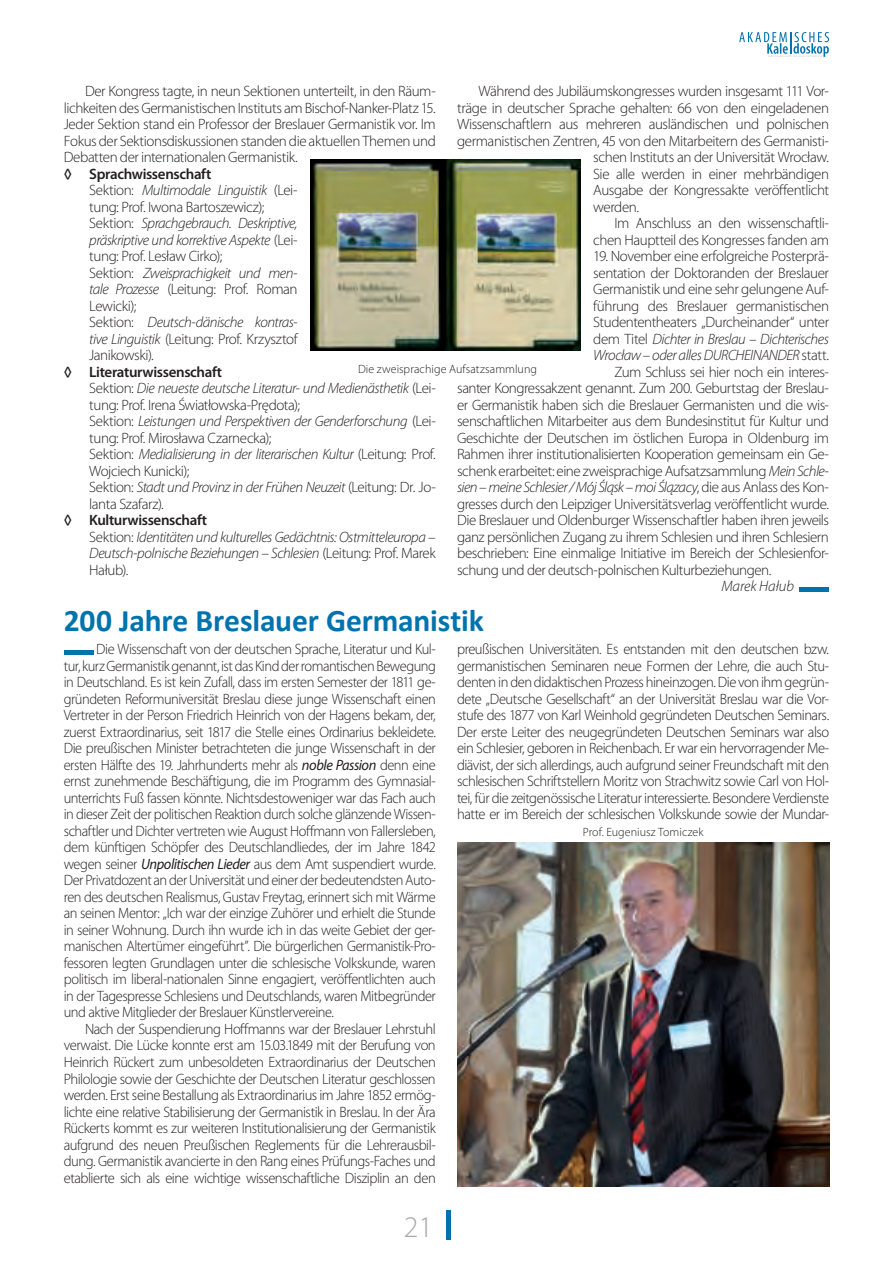
<style>
.page{position:relative;width:893px;height:1263px;background:#fff}
.page>*{position:absolute;margin:0;border:0;box-sizing:border-box;transform-origin:0 0}
.t1{font:700 31.5px "Calibri";letter-spacing:-.005em;color:#0073ae}
.t2{font:300 30px "Myriad Pro";color:#a8a9ad}
.t3{font:300 15px/16.5px "Myriad Pro";letter-spacing:-.03em;color:#231f20;text-align:justify}
.t4{font:300 15px/16.5px "Myriad Pro";letter-spacing:-.03em;color:#231f20;text-align:justify;scale:.96 1}
.t5{font:italic 300 15px/16.5px "Myriad Pro";letter-spacing:-.03em;color:#231f20}
.t6{font:italic 300 15px "Myriad Pro";letter-spacing:-.005em;color:#231f20}
.t7{font:300 12px "Myriad Pro";letter-spacing:.005em;color:#231f20}
.s1{font-weight:600}
.s2{font-style:italic}
.s3{font-weight:600;font-style:normal}
.s4{font-style:normal}
.s5{font-weight:400;font-style:italic}
</style>
<div class="page">
<svg style="left:446px;top:1210px;width:5px;height:30px"></svg>
<svg style="left:739px;top:32px;width:90px;height:25px"></svg>
<img style="left:310px;top:159px;width:270px;height:192px">
<svg style="left:799px;top:587px;width:30px;height:4px"></svg>
<svg style="left:64px;top:650px;width:30px;height:4px"></svg>
<img style="left:457px;top:842px;width:372px;height:344px">
<p class="t3" style="left:64px;top:83px;width:374px;text-indent:21px">Der Kongress tagte, in neun Sektionen unterteilt, in den Räum&shy;lichkeiten des Germanistischen Instituts am Bischof-Nanker-Platz 15.<br>Jeder Sektion stand ein Professor der Breslauer Germanistik vor. Im Fokus der Sektionsdiskussionen standen die aktuellen Themen und Debatten der internationalen Germanistik.</p>
<p class="t3" style="left:89px;top:165px;width:210px;text-align:left;text-indent:-26px"><span class="s1">◊ Sprachwissenschaft<br></span>Sektion: <span class="s2">Multimodale Linguistik</span> (Lei&shy;tung: Prof. Iwona Bartoszewicz);<br>Sektion: <span class="s2">Sprachgebrauch. Deskriptive, präskriptive und korrektive Aspekte</span> (Lei&shy;tung: Prof. Lesław Cirko);<br>Sektion: <span class="s2">Zweisprachigkeit und men&shy;tale Prozesse</span> (Leitung: Prof. Roman<br>Lewicki);<br>Sektion: <span class="s2">Deutsch-dänische kontras&shy;tive Linguistik</span> (Leitung: Prof. Krzysztof<br>Janikowski).</p>
<p class="t3" style="left:89px;top:363px;width:348px;text-align:left;text-indent:-25px"><span class="s1">◊ Literaturwissenschaft<br></span>Sektion: <span class="s2">Die neueste deutsche Literatur- und Medienästhetik</span> (Lei&shy;tung: Prof. Irena Światłowska-Prędota);<br>Sektion: <span class="s2">Leistungen und Perspektiven der Genderforschung</span> (Lei&shy;tung: Prof. Mirosława Czarnecka);<br>Sektion: <span class="s2">Medialisierung in der literarischen Kultur</span> (Leitung: Prof.<br>Wojciech Kunicki);<br>Sektion: <span class="s2">Stadt und Provinz in der Frühen Neuzeit</span> (Leitung: Dr. Jo&shy;lanta Szafarz).</p>
<p class="t5" style="left:89px;top:512px;width:348px;text-indent:-26px"><span class="s3">◊ Kulturwissenschaft<br></span><span class="s4">Sektion:</span> Identitäten und kulturelles Gedächtnis: Ostmitteleuropa – Deutsch-polnische Beziehungen – Schlesien <span class="s4">(Leitung: Prof. Marek Hałub).</span></p>
<p class="t3" style="left:478px;top:83px;width:352px">Während des Jubiläumskongresses wurden insgesamt 111 Vor-</p>
<p class="t3" style="left:457px;top:99px;width:373px">träge in deutscher Sprache gehalten: 66 von den eingeladenen</p>
<p class="t3" style="left:457px;top:116px;width:373px">Wissenschaftlern aus mehreren ausländischen und polnischen</p>
<p class="t3" style="left:457px;top:132px;width:373px">germanistischen Zentren, 45 von den Mitarbeitern des Germanisti-</p>
<p class="t3" style="left:593px;top:149px;width:237px">schen Instituts an der Universität Wrocław.</p>
<p class="t3" style="left:593px;top:165px;width:237px">Sie alle werden in einer mehrbändigen</p>
<p class="t3" style="left:593px;top:182px;width:237px">Ausgabe der Kongressakte veröffentlicht</p>
<p class="t3" style="left:593px;top:198px;width:47px">werden.</p>
<p class="t3" style="left:614px;top:215px;width:216px">Im Anschluss an den wissenschaftli-</p>
<p class="t3" style="left:593px;top:231px;width:237px">chen Hauptteil des Kongresses fanden am</p>
<p class="t3" style="left:593px;top:248px;width:237px">19. November eine erfolgreiche Posterprä-</p>
<p class="t3" style="left:593px;top:264px;width:237px">sentation der Doktoranden der Breslauer</p>
<p class="t3" style="left:593px;top:281px;width:237px">Germanistik und eine sehr gelungene Auf-</p>
<p class="t3" style="left:593px;top:297px;width:237px">führung des Breslauer germanistischen</p>
<p class="t3" style="left:593px;top:314px;width:237px">Studententheaters „Durcheinander“ unter</p>
<p class="t5" style="left:593px;top:330px;width:237px"><span class="s4">dem Titel</span> Dichter in Breslau – Dichterisches</p>
<p class="t5" style="left:593px;top:347px;width:237px">Wrocław – oder alles DURCHEINANDER <span class="s4">statt.</span></p>
<p class="t3" style="left:614px;top:363px;width:216px">Zum Schluss sei hier noch ein interes-</p>
<p class="t3" style="left:457px;top:380px;width:373px">santer Kongressakzent genannt. Zum 200. Geburtstag der Breslau-</p>
<p class="t3" style="left:457px;top:396px;width:373px">er Germanistik haben sich die Breslauer Germanisten und die wis-</p>
<p class="t3" style="left:457px;top:413px;width:373px">senschaftlichen Mitarbeiter aus dem Bundesinstitut für Kultur und</p>
<p class="t3" style="left:457px;top:429px;width:373px">Geschichte der Deutschen im östlichen Europa in Oldenburg im</p>
<p class="t3" style="left:457px;top:446px;width:373px">Rahmen ihrer institutionalisierten Kooperation gemeinsam ein Ge-</p>
<p class="t3" style="left:457px;top:462px;width:373px">schenk erarbeitet: eine zweisprachige Aufsatzsammlung <span class="s2">Mein Schle-</span></p>
<p class="t5" style="left:457px;top:479px;width:373px">sien – meine Schlesier / Mój Śląsk – moi Ślązacy<span class="s4">, die aus Anlass des Kon-</span></p>
<p class="t3" style="left:457px;top:495px;width:373px">gresses durch den Leipziger Universitätsverlag veröffentlicht wurde.</p>
<p class="t3" style="left:457px;top:512px;width:373px">Die Breslauer und Oldenburger Wissenschaftler haben ihren jeweils</p>
<p class="t3" style="left:457px;top:528px;width:373px">ganz persönlichen Zugang zu ihrem Schlesien und ihren Schlesiern</p>
<p class="t3" style="left:457px;top:545px;width:373px">beschrieben: Eine einmalige Initiative im Bereich der Schlesienfor-</p>
<p class="t3" style="left:457px;top:561px;width:316px">schung und der deutsch-polnischen Kulturbeziehungen.</p>
<p class="t6" style="left:721px;top:577px;width:74px">Marek Hałub</p>
<h1 class="t1" style="left:64px;top:600px;width:422px">200 Jahre Breslauer Germanistik</h1>
<p class="t4" style="left:64px;top:641px;width:389px;text-indent:33px">Die Wissenschaft von der deutschen Sprache, Literatur und Kul&shy;tur, kurz Germanistik genannt, ist das Kind der romantischen Bewegung in Deutschland. Es ist kein Zufall, dass im ersten Semester der 1811 ge&shy;gründeten Reformuniversität Breslau diese junge Wissenschaft einen Vertreter in der Person Friedrich Heinrich von der Hagens bekam, der, zuerst Extraordinarius, seit 1817 die Stelle eines Ordinarius bekleidete.<br>Die preußischen Minister betrachteten die junge Wissenschaft in der ersten Hälfte des 19. Jahrhunderts mehr als <span class="s5">noble Passion</span> denn eine ernst zunehmende Beschäftigung, die im Programm des Gymnasial&shy;unterrichts Fuß fassen könnte. Nichtsdestoweniger war das Fach auch in dieser Zeit der politischen Reaktion durch solche glänzende Wissen&shy;schaftler und Dichter vertreten wie August Hoffmann von Fallersleben, dem künftigen Schöpfer des Deutschlandliedes, der im Jahre 1842 wegen seiner <span class="s5">Unpolitischen Lieder</span> aus dem Amt suspendiert wurde.<br>Der Privatdozent an der Universität und einer der bedeutendsten Auto&shy;ren des deutschen Realismus, Gustav Freytag, erinnert sich mit Wärme an seinen Mentor: „Ich war der einzige Zuhörer und erhielt die Stunde in seiner Wohnung. Durch ihn wurde ich in das weite Gebiet der ger&shy;manischen Altertümer eingeführt”. Die bürgerlichen Germanistik-Pro&shy;fessoren legten Grundlagen unter die schlesische Volkskunde, waren politisch im liberal-nationalen Sinne engagiert, veröffentlichten auch in der Tagespresse Schlesiens und Deutschlands, waren Mitbegründer und aktive Mitglieder der Breslauer Künstlervereine.</p>
<p class="t3" style="left:64px;top:1020px;width:374px;text-indent:21px">Nach der Suspendierung Hoffmanns war der Breslauer Lehrstuhl verwaist. Die Lücke konnte erst am 15.03.1849 mit der Berufung von Heinrich Rückert zum unbesoldeten Extraordinarius der Deutschen Philologie sowie der Geschichte der Deutschen Literatur geschlossen werden. Erst seine Bestallung als Extraordinarius im Jahre 1852 ermög&shy;lichte eine relative Stabilisierung der Germanistik in Breslau. In der Ära Rückerts kommt es zur weiteren Institutionalisierung der Germanistik aufgrund des neuen Preußischen Reglements für die Lehrerausbil&shy;dung. Germanistik avancierte in den Rang eines Prüfungs-Faches und etablierte sich als eine wichtige wissenschaftliche Disziplin an den</p>
<p class="t7" style="left:358px;top:361px;width:181px">Die zweisprachige Aufsatzsammlung</p>
<p class="t3" style="left:457px;top:641px;width:374px">preußischen Universitäten. Es entstanden mit den deutschen bzw. germanistischen Seminaren neue Formen der Lehre, die auch Stu&shy;denten in den didaktischen Prozess hineinzogen. Die von ihm gegrün&shy;dete „Deutsche Gesellschaft“ an der Universität Breslau war die Vor&shy;stufe des 1877 von Karl Weinhold gegründeten Deutschen Seminars.<br>Der erste Leiter des neugegründeten Deutschen Seminars war also ein Schlesier, geboren in Reichenbach. Er war ein hervorragender Me&shy;diävist, der sich allerdings, auch aufgrund seiner Freundschaft mit den schlesischen Schriftstellern Moritz von Strachwitz sowie Carl von Hol&shy;tei, für die zeitgenössische Literatur interessierte. Besondere Verdienste hatte er im Bereich der schlesischen Volkskunde sowie der Mundar-</p>
<p class="t7" style="left:583px;top:825px;width:122px">Prof. Eugeniusz Tomiczek</p>
<h2 class="t2" style="left:404px;top:1209px;width:31px">21</h2>
</div>
